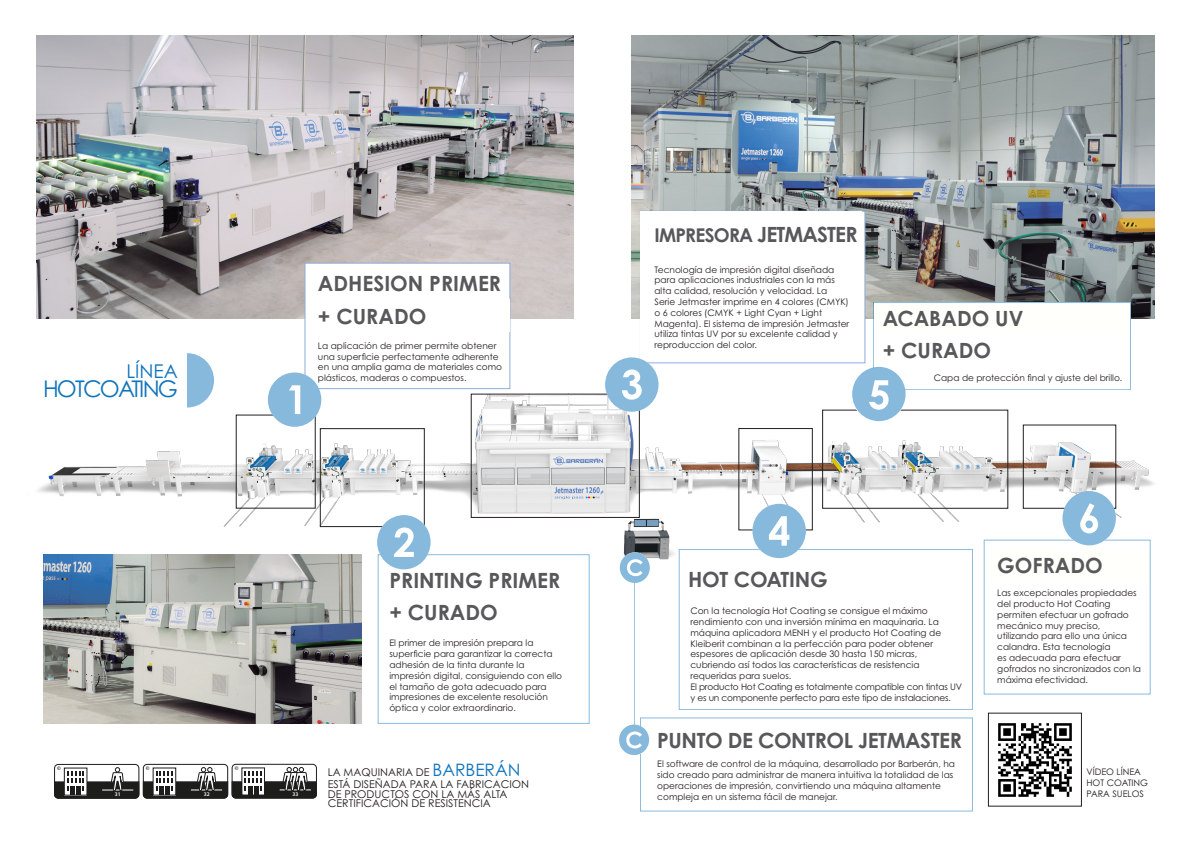
<style>
.page{position:relative;width:1191px;height:842px;background:#fff}
.page>*{position:absolute;margin:0;border:0;box-sizing:border-box;transform-origin:0 0}
.t1{font:23px "Century Gothic Pro";letter-spacing:-.08em;color:#1074bc}
.t2{font:700 21px "Century Gothic Pro";color:#57585a}
.t3{font:700 21px "Century Gothic Pro";letter-spacing:-.02em;color:#57585a}
.t4{font:700 19px "Century Gothic Pro";letter-spacing:-.04em;color:#57585a}
.t5{font:19px "Century Gothic Pro";color:#1074bc}
.t6{font:10.7px/9.6px "Century Gothic Pro";color:#231f20}
.t7{font:9px/10.8px "Century Gothic Pro";color:#231f20}
.t8{font:9px/10.8px "Century Gothic Pro";letter-spacing:-.02em;color:#231f20}
.t9{font:600 5.5px "Myriad Pro";color:#fff}
.t10{font:600 5.5px "Myriad Pro";color:#000}
.s1{font-size:21px}
.s2{font-size:17.2px;color:#1074bc}
</style>
<div class="page">
<img style="left:632px;top:35px;width:522px;height:283px">
<div style="left:640px;top:211px;width:225px;height:152px;background:#fff;border:1px solid #90acd8"></div>
<img style="left:38px;top:384px;width:1116px;height:183px">
<img style="left:36px;top:35px;width:537px;height:283px">
<div style="left:1023px;top:425px;width:93px;height:83px;border:1px solid #231f20"></div>
<div style="left:320px;top:428px;width:104px;height:99px;border:1px solid #231f20"></div>
<div style="left:236px;top:415px;width:79px;height:93px;border:1px solid #231f20"></div>
<div style="left:316px;top:562px;width:186px;height:168px;background:#fff"></div>
<img style="left:44px;top:554px;width:318px;height:169px">
<div style="left:679px;top:564px;width:303px;height:30px;background:#fff"></div>
<div style="left:640px;top:211px;width:222px;height:47px;background:#fff"></div>
<div style="left:640px;top:255px;width:222px;height:106px;background:#fff"></div>
<div style="left:874px;top:302px;width:256px;height:33px;background:#fffffc"></div>
<div style="left:878px;top:364px;width:247px;height:36px;background:#fff"></div>
<svg style="left:54px;top:763px;width:263px;height:35px"></svg>
<div style="left:620px;top:552px;width:30px;height:31px;background:#87b9dd;border-radius:50%"></div>
<svg style="left:627px;top:559px;width:15px;height:17px"></svg>
<div style="left:305px;top:263px;width:205px;height:126px;background:#fff;border:1px solid #90acd8"></div>
<div style="left:309px;top:300px;width:201px;height:32px;background:#fff"></div>
<div style="left:988px;top:549px;width:162px;height:32px;background:#fffffc"></div>
<div style="left:1062px;top:491px;width:54px;height:54px;background:#87b9dd;border-radius:50%"></div>
<svg style="left:1080px;top:503px;width:18px;height:30px"></svg>
<div style="left:738px;top:428px;width:74px;height:102px;border:1px solid #231f20"></div>
<div style="left:605px;top:357px;width:53px;height:55px;background:#87b9dd;border-radius:50%"></div>
<svg style="left:622px;top:369px;width:20px;height:31px"></svg>
<div style="left:377px;top:515px;width:53px;height:54px;background:#87b9dd;border-radius:50%"></div>
<svg style="left:394px;top:527px;width:20px;height:30px"></svg>
<div style="left:268px;top:372px;width:53px;height:55px;background:#87b9dd;border-radius:50%"></div>
<svg style="left:289px;top:385px;width:11px;height:29px"></svg>
<hr style="left:634px;top:583px;width:1px;height:146px;background:#1074bc">
<div style="left:752px;top:504px;width:54px;height:54px;background:#87b9dd;border-radius:50%"></div>
<svg style="left:769px;top:516px;width:20px;height:30px"></svg>
<img style="left:998px;top:723px;width:74px;height:74px">
<svg style="left:619px;top:724px;width:30px;height:31px"></svg>
<svg style="left:626px;top:731px;width:16px;height:17px"></svg>
<div style="left:161px;top:353px;width:53px;height:54px;background:linear-gradient(to bottom,#89bade,#86b9dd);border-radius:50%"></div>
<div style="left:36px;top:353px;width:150px;height:54px;background:#fff"></div>
<div style="left:852px;top:367px;width:53px;height:54px;background:#87b9dd;border-radius:50%"></div>
<svg style="left:869px;top:380px;width:19px;height:30px"></svg>
<p class="t4" style="left:654px;top:224px;width:204px">IMPRESORA <span class="s1">JETMASTER</span></p>
<p class="t5" style="left:126px;top:359px;width:53px">LÍNEA</p>
<p class="t1" style="left:43px;top:374px;width:136px">HOTCOATING</p>
<p class="t2" style="left:318px;top:271px;width:185px">ADHESION PRIMER</p>
<p class="t2" style="left:318px;top:303px;width:110px">+ CURADO</p>
<p class="t7" style="left:318px;top:340px;width:186px">La aplicación de primer permite obtener una superficie perfectamente adherente en una amplia gama de materiales como plásticos, maderas o compuestos.</p>
<p class="t7" style="left:654px;top:264px;width:196px">Tecnología de impresión digital diseñada para aplicaciones industriales con la más alta calidad, resolución y velocidad. La Serie Jetmaster imprime en 4 colores (CMYK) o 6 colores (CMYK + Light Cyan + Light Magenta). El sistema de impresión Jetmaster utiliza tintas UV por su excelente calidad y reproduccion del color.</p>
<p class="t2" style="left:882px;top:306px;width:142px">ACABADO UV</p>
<p class="t2" style="left:882px;top:337px;width:110px">+ CURADO</p>
<p class="t7" style="left:933px;top:372px;width:190px">Capa de protección final y ajuste del brillo.</p>
<p class="t2" style="left:389px;top:567px;width:172px">PRINTING PRIMER</p>
<p class="t2" style="left:389px;top:599px;width:110px">+ CURADO</p>
<p class="t7" style="left:389px;top:638px;width:174px">El primer de impresión prepara la superficie para garantizar la correcta adhesión de la tinta durante la impresión digital, consiguiendo con ello el tamaño de gota adecuado para impresiones de excelente resolución óptica y color extraordinario.</p>
<p class="t2" style="left:688px;top:566px;width:141px">HOT COATING</p>
<p class="t7" style="left:690px;top:605px;width:252px">Con la tecnología Hot Coating se consigue el máximo rendimiento con una inversión mínima en maquinaria. La máquina aplicadora MENH y el producto Hot Coating de Kleiberit combinan a la perfección para poder obtener espesores de aplicación desde 30 hasta 150 micras, cubriendo así todos las características de resistencia requeridas para suelos.</p>
<p class="t8" style="left:690px;top:681px;width:273px">El producto Hot Coating es totalmente compatible con tintas UV y es un componente perfecto para este tipo de instalaciones.</p>
<p class="t2" style="left:997px;top:552px;width:107px">GOFRADO</p>
<p class="t7" style="left:997px;top:587px;width:145px">Las excepcionales propiedades del producto Hot Coating permiten efectuar un gofrado mecánico muy preciso, utilizando para ello una única calandra. Esta tecnología<br>es adecuada para efectuar gofrados no sincronizados con la máxima efectividad.</p>
<p class="t3" style="left:657px;top:727px;width:306px">PUNTO DE CONTROL JETMASTER</p>
<p class="t10" style="left:57px;top:764px;width:5px">©</p>
<p class="t9" style="left:115px;top:791px;width:7px">31</p>
<p class="t10" style="left:146px;top:764px;width:5px">©</p>
<p class="t9" style="left:204px;top:790px;width:7px">32</p>
<p class="t10" style="left:235px;top:764px;width:5px">©</p>
<p class="t9" style="left:292px;top:790px;width:7px">33</p>
<p class="t6" style="left:328px;top:767px;width:194px">LA MAQUINARIA DE <span class="s2">BARBERÁN</span></p>
<p class="t6" style="left:328px;top:779px;width:203px">ESTÁ DISEÑADA PARA LA FABRICACION<br>DE PRODUCTOS CON LA MÁS ALTA<br>CERTIFICACIÓN DE RESISTENCIA</p>
<p class="t7" style="left:657px;top:758px;width:299px">El software de control de la máquina, desarrollado por Barberán, ha sido creado para administrar de manera intuitiva la totalidad de las operaciones de impresión, convirtiendo una máquina altamente compleja en un sistema fácil de manejar.</p>
<p class="t7" style="left:1086px;top:766px;width:56px">VÍDEO LÍNEA</p>
<p class="t7" style="left:1086px;top:777px;width:63px">HOT COATING<br>PARA SUELOS</p>
</div>
